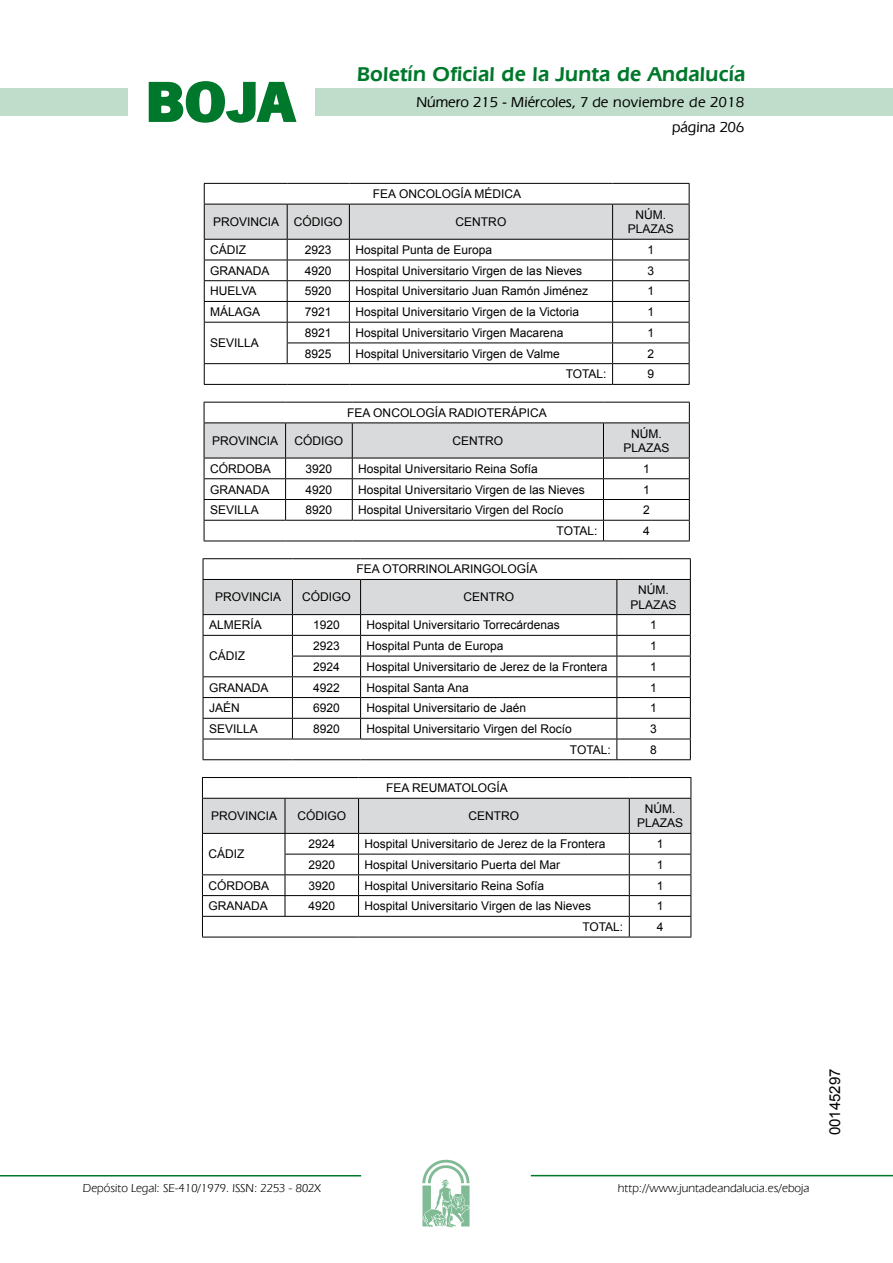
<style>
.page{position:relative;width:893px;height:1263px;background:#fff}
.page>*{position:absolute;margin:0;border:0;box-sizing:border-box;transform-origin:0 0}
.t1{font:700 57.75px "News Got T";color:#00782c;scale:1.14 1}
.t2{font:600 21px "Eras IT Cby BT";letter-spacing:.01em;color:#00782c}
.t3{font:500 15px/24.5px "Eras IT Cby BT";color:#000;text-align:right}
.t4{font:15px "Arial";color:#000}
.t5{font:12px/14.4px "Arial";color:#000;text-align:center}
.t6{font:12px "Eras IT Cby BT";color:#000}
</style>
<div class="page">
<div style="left:315px;top:88px;width:577px;height:28px;background:#bfddca"></div>
<div style="left:0;top:88px;width:128px;height:28px;background:#bfddca"></div>
<hr style="left:0;top:1175px;width:361px;height:2px;background:#00782c">
<svg style="left:422px;top:1159px;width:47px;height:68px"></svg>
<hr style="left:531px;top:1175px;width:361px;height:1px;background:#00782c">
<svg style="left:148px;top:81px;width:149px;height:42px"></svg>
<hr style="left:204px;top:183px;width:83px;height:1px;background:#000">
<hr style="left:287px;top:183px;width:62px;height:1px;background:#000">
<hr style="left:349px;top:183px;width:263px;height:1px;background:#000">
<hr style="left:612px;top:183px;width:77px;height:1px;background:#000">
<svg style="left:204px;top:184px;width:485px;height:200px"></svg>
<hr style="left:204px;top:384px;width:83px;height:1px;background:#000">
<hr style="left:287px;top:384px;width:62px;height:1px;background:#000">
<hr style="left:349px;top:384px;width:263px;height:1px;background:#000">
<hr style="left:612px;top:384px;width:77px;height:1px;background:#000">
<hr style="left:204px;top:402px;width:81px;height:1px;background:#000">
<hr style="left:285px;top:402px;width:67px;height:1px;background:#000">
<hr style="left:352px;top:402px;width:251px;height:1px;background:#000">
<hr style="left:603px;top:402px;width:86px;height:1px;background:#000">
<svg style="left:204px;top:403px;width:486px;height:138px"></svg>
<hr style="left:204px;top:541px;width:81px;height:1px;background:#000">
<hr style="left:285px;top:541px;width:67px;height:1px;background:#000">
<hr style="left:352px;top:541px;width:251px;height:1px;background:#000">
<hr style="left:603px;top:541px;width:86px;height:1px;background:#000">
<hr style="left:203px;top:558px;width:89px;height:1px;background:#000">
<hr style="left:292px;top:558px;width:68px;height:1px;background:#000">
<hr style="left:360px;top:558px;width:257px;height:1px;background:#000">
<hr style="left:617px;top:558px;width:73px;height:1px;background:#000">
<svg style="left:203px;top:559px;width:488px;height:200px"></svg>
<hr style="left:203px;top:759px;width:89px;height:1px;background:#000">
<hr style="left:292px;top:759px;width:68px;height:1px;background:#000">
<hr style="left:360px;top:759px;width:257px;height:1px;background:#000">
<hr style="left:617px;top:759px;width:73px;height:1px;background:#000">
<hr style="left:202px;top:777px;width:83px;height:1px;background:#000">
<hr style="left:285px;top:777px;width:73px;height:1px;background:#000">
<hr style="left:358px;top:777px;width:271px;height:1px;background:#000">
<hr style="left:629px;top:777px;width:62px;height:1px;background:#000">
<svg style="left:202px;top:778px;width:489px;height:159px"></svg>
<hr style="left:202px;top:937px;width:83px;height:1px;background:#000">
<hr style="left:285px;top:937px;width:73px;height:1px;background:#000">
<hr style="left:358px;top:937px;width:271px;height:1px;background:#000">
<hr style="left:629px;top:937px;width:62px;height:1px;background:#000">
<h1 class="t1" style="left:145px;top:68px;width:133px">BOJA</h1>
<h2 class="t2" style="left:357px;top:62px;width:390px">Boletín Oficial de la Junta de Andalucía</h2>
<p class="t3" style="left:416px;top:90px;width:329px">Número 215 - Miércoles, 7 de noviembre de 2018 página 206</p>
<p class="t5" style="left:373px;top:187px;width:150px">FEA ONCOLOGÍA MÉDICA</p>
<p class="t5" style="left:213px;top:215px;width:131px">PROVINCIA CÓDIGO</p>
<p class="t5" style="left:455px;top:215px;width:52px">CENTRO</p>
<p class="t5" style="left:628px;top:208px;width:48px">NÚM.<br>PLAZAS</p>
<p class="t5" style="left:210px;top:243px;width:37px">CÁDIZ</p>
<p class="t5" style="left:305px;top:243px;width:28px">2923</p>
<p class="t5" style="left:355px;top:243px;width:138px">Hospital Punta de Europa</p>
<p class="t5" style="left:647px;top:243px;width:8px">1</p>
<p class="t5" style="left:210px;top:263px;width:61px">GRANADA</p>
<p class="t5" style="left:305px;top:263px;width:28px">4920</p>
<p class="t5" style="left:355px;top:263px;width:228px">Hospital Universitario Virgen de las Nieves</p>
<p class="t5" style="left:647px;top:263px;width:8px">3</p>
<p class="t5" style="left:210px;top:284px;width:48px">HUELVA</p>
<p class="t5" style="left:305px;top:284px;width:28px">5920</p>
<p class="t5" style="left:355px;top:284px;width:234px">Hospital Universitario Juan Ramón Jiménez</p>
<p class="t5" style="left:647px;top:284px;width:8px">1</p>
<p class="t5" style="left:210px;top:305px;width:52px">MÁLAGA</p>
<p class="t5" style="left:305px;top:305px;width:28px">7921</p>
<p class="t5" style="left:355px;top:305px;width:225px">Hospital Universitario Virgen de la Victoria</p>
<p class="t5" style="left:647px;top:305px;width:8px">1</p>
<p class="t5" style="left:210px;top:336px;width:50px">SEVILLA</p>
<p class="t5" style="left:305px;top:326px;width:28px">8921</p>
<p class="t5" style="left:355px;top:326px;width:209px">Hospital Universitario Virgen Macarena</p>
<p class="t5" style="left:647px;top:326px;width:8px">1</p>
<p class="t5" style="left:305px;top:346px;width:28px">8925</p>
<p class="t5" style="left:355px;top:346px;width:206px">Hospital Universitario Virgen de Valme</p>
<p class="t5" style="left:647px;top:346px;width:8px">2</p>
<p class="t5" style="left:565px;top:367px;width:42px">TOTAL:</p>
<p class="t5" style="left:647px;top:367px;width:8px">9</p>
<p class="t5" style="left:347px;top:406px;width:201px">FEA ONCOLOGÍA RADIOTERÁPICA</p>
<p class="t5" style="left:212px;top:434px;width:68px">PROVINCIA</p>
<p class="t5" style="left:294px;top:434px;width:50px">CÓDIGO</p>
<p class="t5" style="left:452px;top:434px;width:52px">CENTRO</p>
<p class="t5" style="left:623px;top:426px;width:48px">NÚM.<br>PLAZAS</p>
<p class="t5" style="left:210px;top:461px;width:62px">CÓRDOBA</p>
<p class="t5" style="left:305px;top:461px;width:28px">3920</p>
<p class="t5" style="left:358px;top:461px;width:181px">Hospital Universitario Reina Sofía</p>
<p class="t5" style="left:643px;top:461px;width:8px">1</p>
<p class="t5" style="left:210px;top:482px;width:61px">GRANADA</p>
<p class="t5" style="left:305px;top:482px;width:28px">4920</p>
<p class="t5" style="left:358px;top:482px;width:228px">Hospital Universitario Virgen de las Nieves</p>
<p class="t5" style="left:643px;top:482px;width:8px">1</p>
<p class="t5" style="left:210px;top:503px;width:50px">SEVILLA</p>
<p class="t5" style="left:305px;top:503px;width:28px">8920</p>
<p class="t5" style="left:358px;top:503px;width:207px">Hospital Universitario Virgen del Rocío</p>
<p class="t5" style="left:643px;top:503px;width:8px">2</p>
<p class="t5" style="left:556px;top:524px;width:42px">TOTAL:</p>
<p class="t5" style="left:643px;top:524px;width:8px">4</p>
<p class="t5" style="left:356px;top:562px;width:183px">FEA OTORRINOLARINGOLOGÍA</p>
<p class="t5" style="left:215px;top:590px;width:68px">PROVINCIA</p>
<p class="t5" style="left:302px;top:590px;width:50px">CÓDIGO</p>
<p class="t5" style="left:463px;top:590px;width:52px">CENTRO</p>
<p class="t5" style="left:630px;top:583px;width:48px">NÚM.<br>PLAZAS</p>
<p class="t5" style="left:209px;top:618px;width:54px">ALMERÍA</p>
<p class="t5" style="left:313px;top:618px;width:28px">1920</p>
<p class="t5" style="left:366px;top:618px;width:195px">Hospital Universitario Torrecárdenas</p>
<p class="t5" style="left:650px;top:618px;width:8px">1</p>
<p class="t5" style="left:209px;top:649px;width:37px">CÁDIZ</p>
<p class="t5" style="left:313px;top:639px;width:28px">2923</p>
<p class="t5" style="left:366px;top:639px;width:138px">Hospital Punta de Europa</p>
<p class="t5" style="left:650px;top:639px;width:8px">1</p>
<p class="t5" style="left:313px;top:660px;width:28px">2924</p>
<p class="t5" style="left:366px;top:660px;width:242px">Hospital Universitario de Jerez de la Frontera</p>
<p class="t5" style="left:650px;top:660px;width:8px">1</p>
<p class="t5" style="left:209px;top:680px;width:61px">GRANADA</p>
<p class="t5" style="left:313px;top:680px;width:28px">4922</p>
<p class="t5" style="left:366px;top:680px;width:104px">Hospital Santa Ana</p>
<p class="t5" style="left:650px;top:680px;width:8px">1</p>
<p class="t5" style="left:209px;top:701px;width:32px">JAÉN</p>
<p class="t5" style="left:313px;top:701px;width:28px">6920</p>
<p class="t5" style="left:366px;top:701px;width:161px">Hospital Universitario de Jaén</p>
<p class="t5" style="left:650px;top:701px;width:8px">1</p>
<p class="t5" style="left:209px;top:722px;width:50px">SEVILLA</p>
<p class="t5" style="left:313px;top:722px;width:28px">8920</p>
<p class="t5" style="left:366px;top:722px;width:207px">Hospital Universitario Virgen del Rocío</p>
<p class="t5" style="left:650px;top:722px;width:8px">3</p>
<p class="t5" style="left:570px;top:742px;width:42px">TOTAL:</p>
<p class="t5" style="left:650px;top:742px;width:8px">8</p>
<p class="t5" style="left:386px;top:781px;width:123px">FEA REUMATOLOGÍA</p>
<p class="t5" style="left:211px;top:809px;width:68px">PROVINCIA</p>
<p class="t5" style="left:297px;top:809px;width:50px">CÓDIGO</p>
<p class="t5" style="left:468px;top:809px;width:52px">CENTRO</p>
<p class="t5" style="left:637px;top:802px;width:48px">NÚM.<br>PLAZAS</p>
<p class="t5" style="left:208px;top:847px;width:37px">CÁDIZ</p>
<p class="t5" style="left:308px;top:837px;width:28px">2924</p>
<p class="t5" style="left:364px;top:837px;width:242px">Hospital Universitario de Jerez de la Frontera</p>
<p class="t5" style="left:656px;top:837px;width:8px">1</p>
<p class="t5" style="left:308px;top:858px;width:28px">2920</p>
<p class="t5" style="left:364px;top:858px;width:197px">Hospital Universitario Puerta del Mar</p>
<p class="t5" style="left:656px;top:858px;width:8px">1</p>
<p class="t5" style="left:208px;top:878px;width:62px">CÓRDOBA</p>
<p class="t5" style="left:308px;top:878px;width:28px">3920</p>
<p class="t5" style="left:364px;top:878px;width:181px">Hospital Universitario Reina Sofía</p>
<p class="t5" style="left:656px;top:878px;width:8px">1</p>
<p class="t5" style="left:208px;top:899px;width:61px">GRANADA</p>
<p class="t5" style="left:308px;top:899px;width:28px">4920</p>
<p class="t5" style="left:364px;top:899px;width:228px">Hospital Universitario Virgen de las Nieves</p>
<p class="t5" style="left:656px;top:899px;width:8px">1</p>
<p class="t5" style="left:582px;top:920px;width:42px">TOTAL:</p>
<p class="t5" style="left:656px;top:920px;width:8px">4</p>
<p class="t6" style="left:83px;top:1181px;width:239px">Depósito Legal: SE-410/1979. ISSN: 2253 - 802X</p>
<p class="t6" style="left:618px;top:1181px;width:193px">http://www.juntadeandalucia.es/eboja</p>
<p class="t4" style="left:825px;top:1135px;width:68px;rotate:-90deg">00145297</p>
</div>
